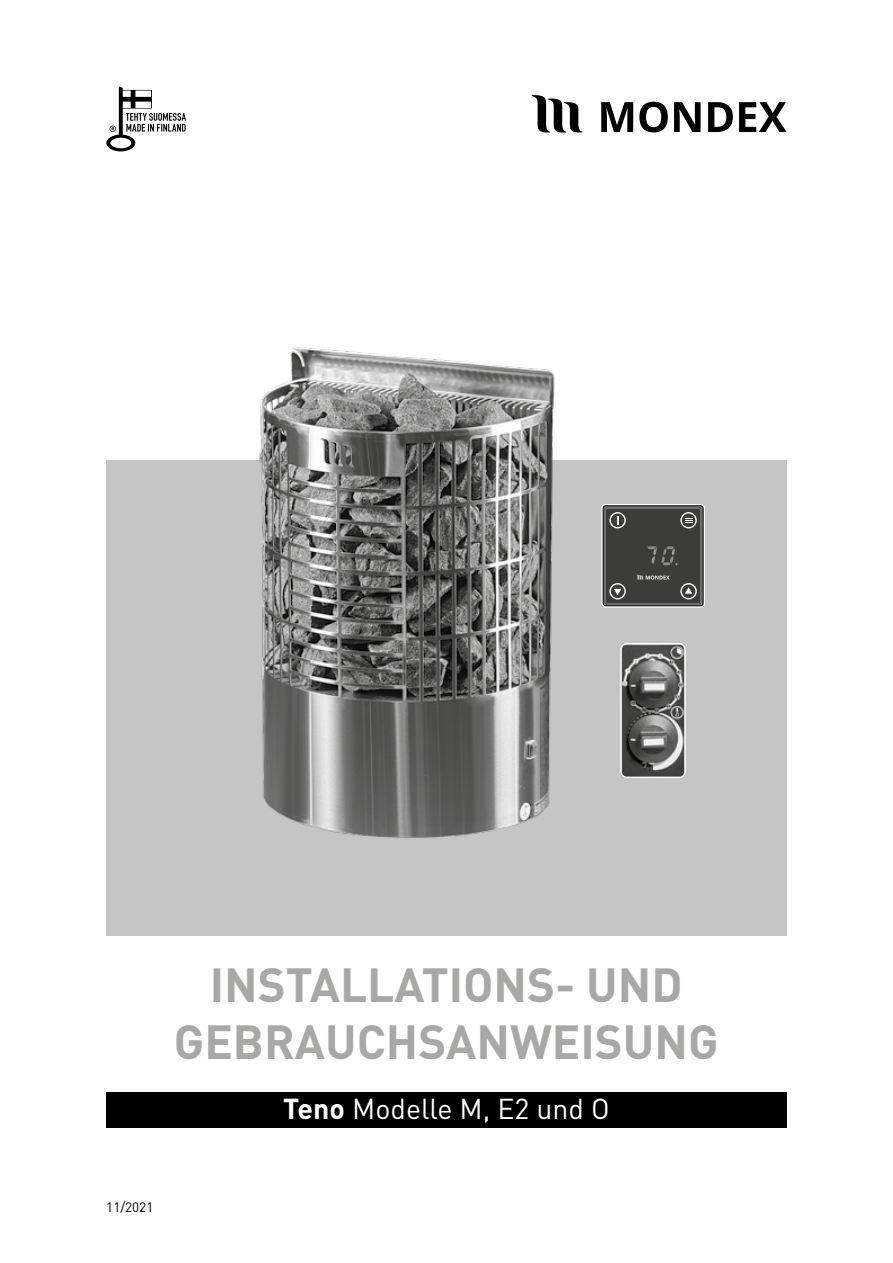
<style>
.page{position:relative;width:893px;height:1263px;background:#fff}
.page>*{position:absolute;margin:0;border:0;box-sizing:border-box;transform-origin:0 0}
.t1{font:700 47.25px/56.7px "DIN";color:#a8a8a6;text-align:center}
.t2{font:28.5px "DIN";color:#fff}
.t3{font:13.5px "DIN";color:#000}
.s1{font-weight:700}
</style>
<div class="page">
<div style="left:106px;top:1092px;width:680px;height:35px;background:#000"></div>
<svg style="left:106px;top:86px;width:80px;height:65px"></svg>
<svg style="left:532px;top:95px;width:51px;height:38px"></svg>
<svg style="left:601px;top:102px;width:186px;height:30px"></svg>
<div style="left:106px;top:460px;width:680px;height:475px;background:#c5c5c5"></div>
<img style="left:623px;top:646px;width:60px;height:129px">
<div style="left:620px;top:643px;width:66px;height:135px;border:2px solid #fff;border-radius:6px"></div>
<img style="left:258px;top:347px;width:297px;height:491px">
<div style="left:601px;top:504px;width:104px;height:104px;border:4px solid #fff;border-radius:2px"></div>
<svg style="left:603px;top:506px;width:100px;height:100px"></svg>
<div style="left:603px;top:506px;width:100px;height:100px;border:1px solid #000;border-radius:3px"></div>
<div style="left:606px;top:509px;width:94px;height:93px;background:#3c3c3a"></div>
<svg style="left:637px;top:575px;width:33px;height:4px"></svg>
<svg style="left:609px;top:583px;width:17px;height:16px"></svg>
<svg style="left:611px;top:584px;width:13px;height:14px"></svg>
<svg style="left:614px;top:589px;width:7px;height:6px"></svg>
<svg style="left:680px;top:583px;width:17px;height:16px"></svg>
<div style="left:682px;top:584px;width:13px;height:14px;background:#3c3c3a;border-radius:50%"></div>
<svg style="left:685px;top:587px;width:7px;height:7px"></svg>
<svg style="left:609px;top:512px;width:17px;height:16px"></svg>
<svg style="left:611px;top:513px;width:13px;height:14px"></svg>
<svg style="left:680px;top:512px;width:17px;height:16px"></svg>
<div style="left:682px;top:513px;width:13px;height:14px;background:#3c3c3a;border-radius:50%"></div>
<svg style="left:685px;top:518px;width:7px;height:5px"></svg>
<svg style="left:647px;top:546px;width:31px;height:19px"></svg>
<p class="t1" style="left:174px;top:955px;width:546px">INSTALLATIONS- UND<br>GEBRAUCHSANWEISUNG</p>
<p class="t2" style="left:283px;top:1091px;width:328px"><span class="s1">Teno</span> Modelle M, E2 und O</p>
<p class="t3" style="left:106px;top:1199px;width:49px">11/2021</p>
</div>
